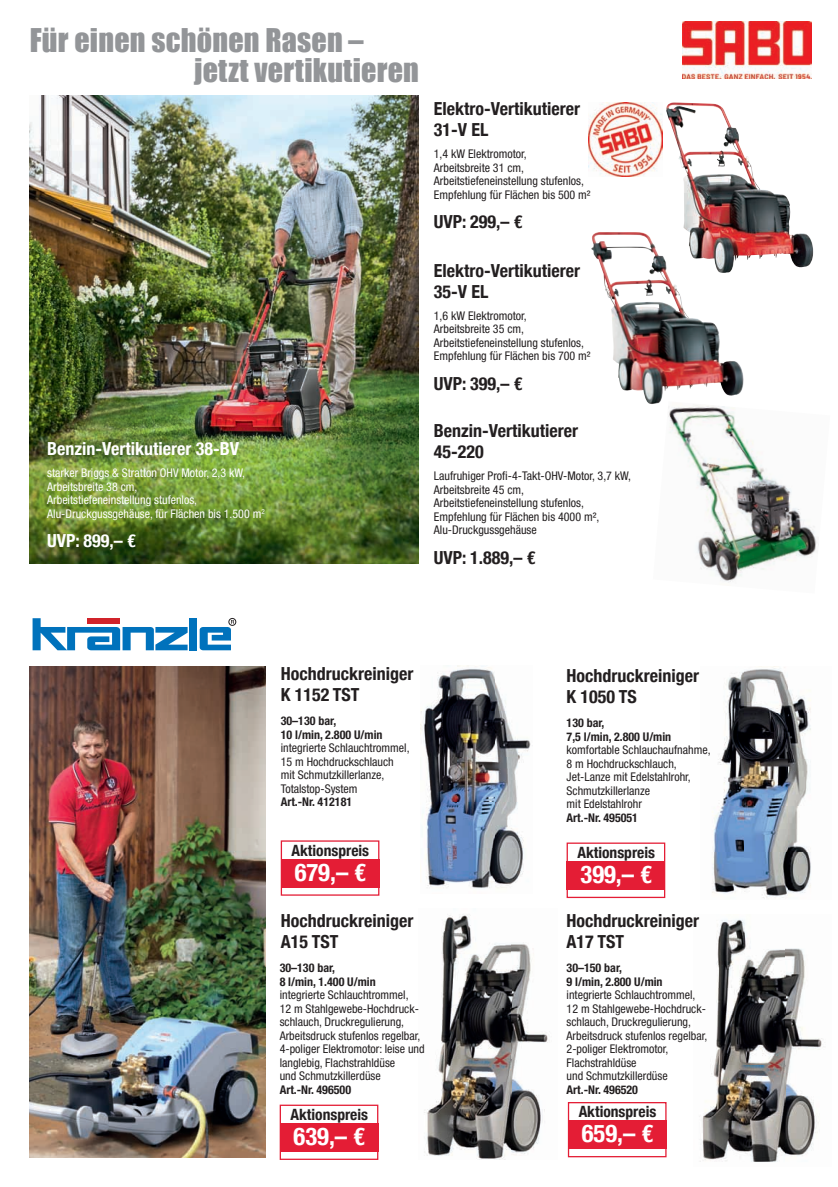
<style>
.page{position:relative;width:838px;height:1187px;background:#fff}
.page>*{position:absolute;margin:0;border:0;box-sizing:border-box;transform-origin:0 0}
.t1{font:30px/30px "Impact";letter-spacing:.01em;color:#939598}
.t2{font:700 condensed 24.6px "Helvetica Neue";color:#fff}
.t3{font:700 condensed 18px/21px "Helvetica Neue";color:#231f20}
.t4{font:700 condensed 18px "Helvetica Neue";color:#fff}
.t5{font:700 condensed 15.6px "Helvetica Neue";color:#231f20}
.t6{font:condensed 12px/13.5px "Helvetica Neue";color:#231f20}
.t7{font:700 condensed 12px/13.5px "Helvetica Neue";color:#231f20}
.t8{font:condensed 12px/13.5px "Helvetica Neue";color:#fff}
</style>
<div class="page">
<img style="left:30px;top:95px;width:389px;height:468px">
<img style="left:666px;top:102px;width:147px;height:166px">
<img style="left:591px;top:232px;width:153px;height:172px">
<img style="left:653px;top:401px;width:166px;height:182px">
<img style="left:588px;top:102px;width:74px;height:75px">
<img style="left:682px;top:21px;width:129px;height:57px">
<img style="left:30px;top:667px;width:236px;height:490px">
<img style="left:712px;top:666px;width:99px;height:232px">
<svg style="left:33px;top:618px;width:155px;height:32px"></svg>
<div style="left:189px;top:618px;width:8px;height:32px;background:#0072bc"></div>
<div style="left:228px;top:618px;width:8px;height:7px;border:1px solid #231f20;border-radius:50%"></div>
<svg style="left:200px;top:620px;width:34px;height:30px"></svg>
<img style="left:420px;top:666px;width:111px;height:223px">
<div style="left:566px;top:842px;width:99px;height:56px;border:1px solid #e41d35"></div>
<div style="left:566px;top:860px;width:99px;height:29px;background:#e41d35"></div>
<div style="left:281px;top:858px;width:98px;height:29px;background:#e41d35"></div>
<img style="left:424px;top:914px;width:124px;height:245px">
<img style="left:699px;top:919px;width:123px;height:243px">
<div style="left:280px;top:1104px;width:98px;height:55px;border:1px solid #e41d35"></div>
<div style="left:280px;top:1122px;width:98px;height:29px;background:#e41d35"></div>
<div style="left:568px;top:1101px;width:98px;height:56px;border:1px solid #e41d35"></div>
<div style="left:568px;top:1120px;width:98px;height:28px;background:#e41d35"></div>
<h1 class="t1" style="left:194px;top:24px;width:226px;text-indent:-164px">Für einen schönen Rasen – jetzt vertikutieren</h1>
<h3 class="t4" style="left:47px;top:434px;width:193px">Benzin-Vertikutierer 38-BV</h3>
<p class="t8" style="left:47px;top:466px;width:219px">starker Briggs &amp; Stratton OHV Motor, 2,3 kW, Arbeitsbreite 38 cm,<br>Arbeitstiefeneinstellung stufenlos, Alu-Druckgussgehäuse, für Flächen bis 1.500 m<sup>2</sup></p>
<h3 class="t4" style="left:47px;top:526px;width:90px">UVP: 899,– €</h3>
<h3 class="t3" style="left:434px;top:97px;width:148px">Elektro-Vertikutierer<br>31-V EL</h3>
<p class="t6" style="left:434px;top:147px;width:158px">1,4 kW Elektromotor,<br>Arbeitsbreite 31 cm,<br>Arbeitstiefeneinstellung stufenlos,<br>Empfehlung für Flächen bis 500 m²</p>
<h3 class="t3" style="left:434px;top:210px;width:90px">UVP: 299,– €</h3>
<h3 class="t3" style="left:434px;top:258px;width:148px">Elektro-Vertikutierer<br>35-V EL</h3>
<p class="t6" style="left:434px;top:308px;width:158px">1,6 kW Elektromotor,<br>Arbeitsbreite 35 cm,<br>Arbeitstiefeneinstellung stufenlos,<br>Empfehlung für Flächen bis 700 m²</p>
<h3 class="t3" style="left:434px;top:371px;width:90px">UVP: 399,– €</h3>
<h3 class="t3" style="left:434px;top:419px;width:146px">Benzin-Vertikutierer<br>45-220</h3>
<p class="t6" style="left:434px;top:469px;width:198px">Laufruhiger Profi-4-Takt-OHV-Motor, 3,7 kW, Arbeitsbreite 45 cm, Arbeitstiefeneinstellung stufenlos, Empfehlung für Flächen bis 4000 m², Alu-Druckgussgehäuse</p>
<h3 class="t3" style="left:434px;top:545px;width:103px">UVP: 1.889,– €</h3>
<h3 class="t3" style="left:281px;top:661px;width:134px">Hochdruckreiniger<br>K 1152 TST</h3>
<h3 class="t3" style="left:566px;top:663px;width:134px">Hochdruckreiniger<br>K 1050 TS</h3>
<p class="t7" style="left:566px;top:716px;width:106px">130 bar,<br>7,5 l/min, 2.800 U/min</p>
<p class="t6" style="left:566px;top:743px;width:145px">komfortable Schlauchaufnahme,<br>8 m Hochdruckschlauch,<br>Jet-Lanze mit Edelstahlrohr,<br>Schmutzkillerlanze<br>mit Edelstahlrohr</p>
<p class="t7" style="left:566px;top:810px;width:73px">Art.-Nr. 495051</p>
<h3 class="t5" style="left:577px;top:839px;width:79px">Aktionspreis</h3>
<h2 class="t2" style="left:580px;top:853px;width:73px">399,– €</h2>
<p class="t7" style="left:281px;top:714px;width:103px">30–130 bar,<br>10 l/min, 2.800 U/min</p>
<p class="t6" style="left:281px;top:741px;width:130px">integrierte Schlauchtrommel,<br>15 m Hochdruckschlauch mit Schmutzkillerlanze,<br>Totalstop-System</p>
<p class="t7" style="left:281px;top:795px;width:73px">Art.-Nr. 412181</p>
<h3 class="t5" style="left:291px;top:837px;width:79px">Aktionspreis</h3>
<h2 class="t2" style="left:295px;top:851px;width:73px">679,– €</h2>
<h3 class="t3" style="left:281px;top:908px;width:134px">Hochdruckreiniger<br>A15 TST</h3>
<p class="t7" style="left:280px;top:961px;width:98px">30–130 bar,<br>8 l/min, 1.400 U/min</p>
<p class="t6" style="left:280px;top:988px;width:147px">integrierte Schlauchtrommel,<br>12 m Stahlgewebe-Hochdruck&shy;schlauch, Druckregulierung,<br>Arbeitsdruck stufenlos regelbar,<br>4-poliger Elektromotor: leise und langlebig, Flachstrahldüse<br>und Schmutzkillerdüse</p>
<p class="t7" style="left:280px;top:1082px;width:73px">Art.-Nr. 496500</p>
<h3 class="t5" style="left:290px;top:1101px;width:79px">Aktionspreis</h3>
<h2 class="t2" style="left:294px;top:1115px;width:73px">639,– €</h2>
<h3 class="t3" style="left:566px;top:908px;width:134px">Hochdruckreiniger<br>A17 TST</h3>
<p class="t7" style="left:566px;top:961px;width:98px">30–150 bar,<br>9 l/min, 2.800 U/min</p>
<p class="t6" style="left:566px;top:988px;width:142px">integrierte Schlauchtrommel,<br>12 m Stahlgewebe-Hochdruck&shy;schlauch, Druckregulierung,<br>Arbeitsdruck stufenlos regelbar,<br>2-poliger Elektromotor,<br>Flachstrahldüse<br>und Schmutzkillerdüse</p>
<p class="t7" style="left:566px;top:1082px;width:73px">Art.-Nr. 496520</p>
<h3 class="t5" style="left:578px;top:1098px;width:79px">Aktionspreis</h3>
<h2 class="t2" style="left:582px;top:1113px;width:73px">659,– €</h2>
</div>
